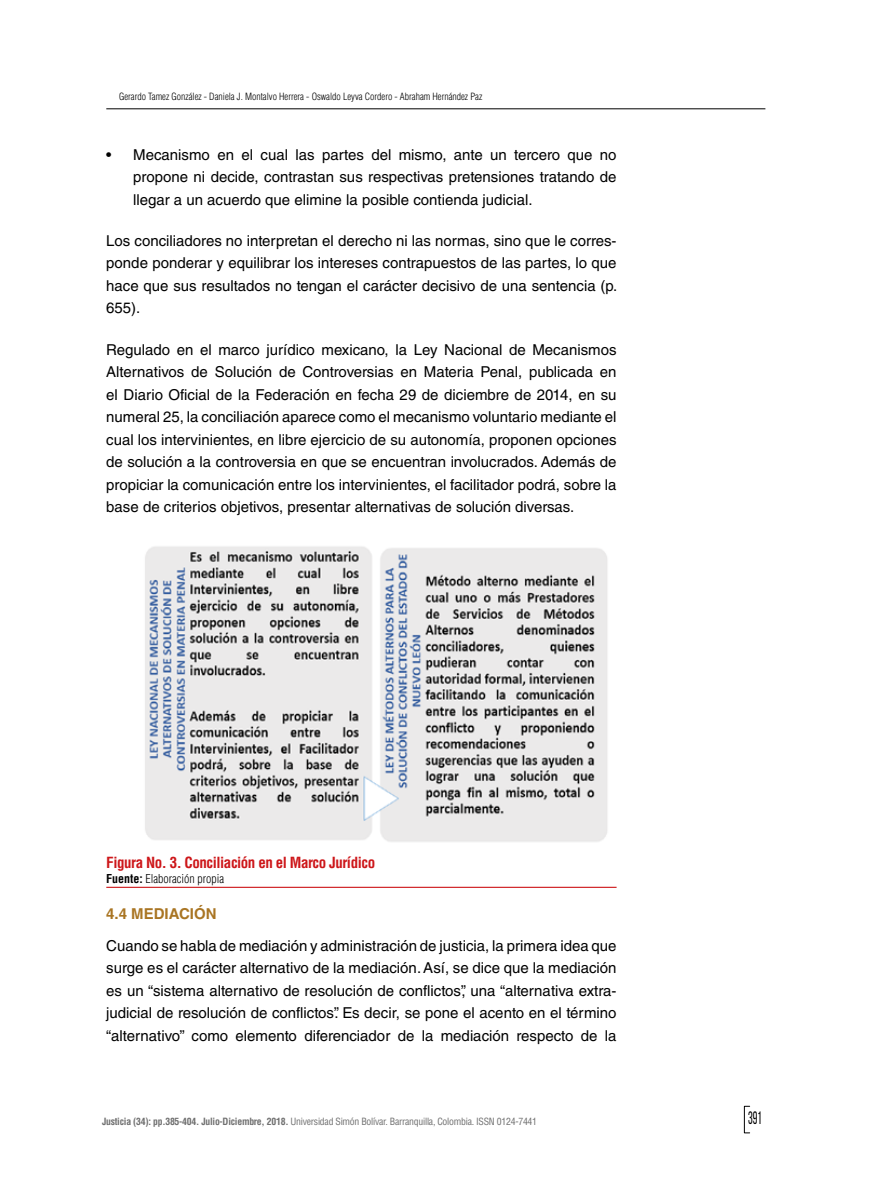
<style>
.page{position:relative;width:893px;height:1191px;background:#fff}
.page>*{position:absolute;margin:0;border:0;box-sizing:border-box;transform-origin:0 0}
.t1{font:18px "Bebas Neue";color:#000;scale:.67 1}
.t2{font:15px/22.5px "Helvetica LT Std";color:#000;text-align:justify}
.t3{font:700 condensed 15px "Helvetica LT Std";letter-spacing:-.03em;color:#cd1619}
.t4{font:700 15px "Helvetica LT Std";color:#a97523}
.t5{font:300 condensed 12px "Helvetica LT Std";color:#000}
.t6{font:condensed 9.75px "Helvetica LT Std";letter-spacing:-.025em;color:#6f6f6f}
.t7{font:300 condensed 9.75px "Helvetica LT Std";color:#000}
.s1{font-weight:700}
</style>
<div class="page">
<hr style="left:106px;top:108px;width:659px;height:1px;background:#000">
<div style="left:744px;top:1106px;width:6px;height:27px;border:1px solid #000"></div>
<hr style="left:106px;top:886px;width:511px;height:2px;background:#cd1619">
<img style="left:145px;top:546px;width:463px;height:296px">
<p class="t7" style="left:119px;top:90px;width:365px">Gerardo Tamez González - Daniela J. Montalvo Herrera - Oswaldo Leyva Cordero - Abraham Hernández Paz</p>
<p class="t2" style="left:133px;top:143px;width:485px;text-indent:-27px">• Mecanismo en el cual las partes del mismo, ante un tercero que no propone ni decide, contrastan sus respectivas pretensiones tratando de llegar a un acuerdo que elimine la posible contienda judicial.</p>
<p class="t2" style="left:106px;top:229px;width:513px">Los conciliadores no interpretan el derecho ni las normas, sino que le corres&shy;ponde ponderar y equilibrar los intereses contrapuestos de las partes, lo que hace que sus resultados no tengan el carácter decisivo de una sentencia (p.<br>655).</p>
<p class="t2" style="left:106px;top:338px;width:512px">Regulado en el marco jurídico mexicano, la Ley Nacional de Mecanismos Alternativos de Solución de Controversias en Materia Penal, publicada en el Diario Oficial de la Federación en fecha 29 de diciembre de 2014, en su numeral 25, la conciliación aparece como el mecanismo voluntario mediante el cual los intervinientes, en libre ejercicio de su autonomía, proponen opciones de solución a la controversia en que se encuentran involucrados. Además de propiciar la comunicación entre los intervinientes, el facilitador podrá, sobre la base de criterios objetivos, presentar alternativas de solución diversas.</p>
<p class="t3" style="left:106px;top:853px;width:270px">Figura No. 3. Conciliación en el Marco Jurídico</p>
<p class="t5" style="left:106px;top:870px;width:119px"><span class="s1">Fuente:</span> Elaboración propia</p>
<p class="t4" style="left:106px;top:904px;width:112px">4.4 MEDIACIÓN</p>
<p class="t2" style="left:106px;top:934px;width:512px">Cuando se habla de mediación y administración de justicia, la primera idea que surge es el carácter alternativo de la mediación. Así, se dice que la mediación es un “sistema alternativo de resolución de conflictos”, una “alternativa extra&shy;judicial de resolución de conflictos”. Es decir, se pone el acento en el término “alternativo” como elemento diferenciador de la mediación respecto de la</p>
<p class="t6" style="left:102px;top:1115px;width:437px"><span class="s1">Justicia (34): pp.385-404. Julio-Diciembre, 2018.</span> Universidad Simón Bolívar. Barranquilla, Colombia. ISSN 0124-7441</p>
<p class="t1" style="left:748px;top:1108px;width:21px">391</p>
</div>
